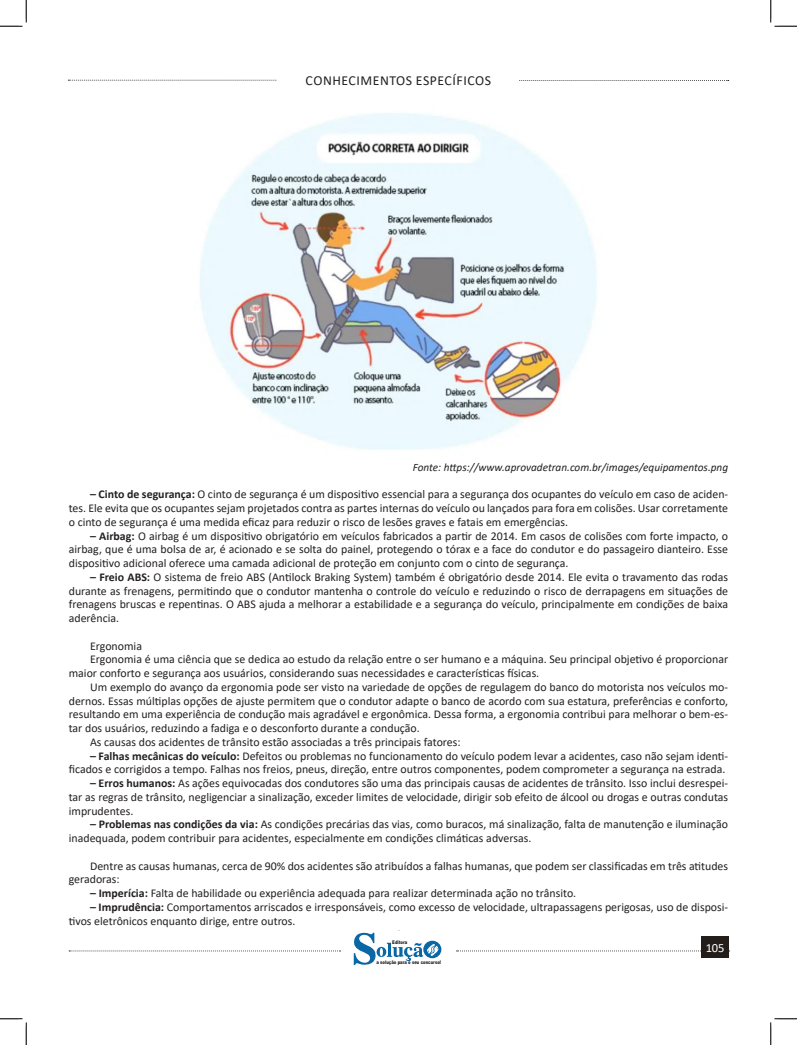
<style>
.page{position:relative;width:797px;height:1045px;background:#fff}
.page>*{position:absolute;margin:0;border:0;box-sizing:border-box;transform-origin:0 0}
.t1{font:13.75px "Calibri";letter-spacing:.04em;color:#231f20}
.t2{font:12.5px "Calibri";color:#fff}
.ACERVO{font:11.88px/13.8px "Calibri";color:#231f20;text-align:justify}
.FONT_REF{font:italic 11.25px "Calibri";color:#231f20}
.t3{font:900 5px "Arial";color:#231f20;scale:.76 1}
.s1{font-weight:700}
</style>
<div class="page">
<svg style="left:69px;top:950px;width:271px;height:1px"></svg>
<svg style="left:68px;top:80px;width:209px;height:1px"></svg>
<svg style="left:519px;top:80px;width:209px;height:1px"></svg>
<svg style="left:456px;top:950px;width:245px;height:1px"></svg>
<div style="left:701px;top:936px;width:28px;height:22px;background:#241e1b"></div>
<svg style="left:354px;top:930px;width:87px;height:35px"></svg>
<img style="left:200px;top:113px;width:397px;height:337px">
<svg style="left:0;top:0;width:27px;height:27px"></svg>
<svg style="left:0;top:1018px;width:27px;height:27px"></svg>
<svg style="left:770px;top:0;width:27px;height:27px"></svg>
<svg style="left:770px;top:1018px;width:27px;height:27px"></svg>
<p class="t1" style="left:305px;top:71px;width:187px">CONHECIMENTOS ESPECÍFICOS</p>
<p class="FONT_REF" style="left:413px;top:459px;width:317px">Fonte: https://www.aprovadetran.com.br/images/equipamentos.png</p>
<p class="ACERVO" style="left:69px;top:487px;width:661px;text-indent:21px"><span class="s1">– Cinto de segurança:</span> O cinto de segurança é um dispositivo essencial para a segurança dos ocupantes do veículo em caso de aciden&shy;tes. Ele evita que os ocupantes sejam projetados contra as partes internas do veículo ou lançados para fora em colisões. Usar corretamente o cinto de segurança é uma medida eficaz para reduzir o risco de lesões graves e fatais em emergências.</p>
<p class="ACERVO" style="left:69px;top:528px;width:661px;text-indent:21px"><span class="s1">– Airbag:</span> O airbag é um dispositivo obrigatório em veículos fabricados a partir de 2014. Em casos de colisões com forte impacto, o airbag, que é uma bolsa de ar, é acionado e se solta do painel, protegendo o tórax e a face do condutor e do passageiro dianteiro. Esse dispositivo adicional oferece uma camada adicional de proteção em conjunto com o cinto de segurança.</p>
<p class="ACERVO" style="left:69px;top:569px;width:661px;text-indent:21px"><span class="s1">– Freio ABS:</span> O sistema de freio ABS (Antilock Braking System) também é obrigatório desde 2014. Ele evita o travamento das rodas durante as frenagens, permitindo que o condutor mantenha o controle do veículo e reduzindo o risco de derrapagens em situações de frenagens bruscas e repentinas. O ABS ajuda a melhorar a estabilidade e a segurança do veículo, principalmente em condições de baixa aderência.</p>
<p class="ACERVO" style="left:90px;top:638px;width:53px">Ergonomia</p>
<p class="ACERVO" style="left:69px;top:652px;width:661px;text-indent:21px">Ergonomia é uma ciência que se dedica ao estudo da relação entre o ser humano e a máquina. Seu principal objetivo é proporcionar maior conforto e segurança aos usuários, considerando suas necessidades e características físicas.</p>
<p class="ACERVO" style="left:69px;top:679px;width:661px;text-indent:21px">Um exemplo do avanço da ergonomia pode ser visto na variedade de opções de regulagem do banco do motorista nos veículos mo&shy;dernos. Essas múltiplas opções de ajuste permitem que o condutor adapte o banco de acordo com sua estatura, preferências e conforto, resultando em uma experiência de condução mais agradável e ergonômica. Dessa forma, a ergonomia contribui para melhorar o bem-es&shy;tar dos usuários, reduzindo a fadiga e o desconforto durante a condução.</p>
<p class="ACERVO" style="left:90px;top:734px;width:372px">As causas dos acidentes de trânsito estão associadas a três principais fatores:</p>
<p class="ACERVO" style="left:69px;top:748px;width:661px;text-align:right"><span class="s1">– Falhas mecânicas do veículo:</span> Defeitos ou problemas no funcionamento do veículo podem levar a acidentes, caso não sejam identi&shy;ficados e corrigidos a tempo. Falhas nos freios, pneus, direção, entre outros componentes, podem comprometer a segurança na estrada.</p>
<p class="ACERVO" style="left:69px;top:776px;width:661px;text-indent:21px"><span class="s1">– Erros humanos:</span> As ações equivocadas dos condutores são uma das principais causas de acidentes de trânsito. Isso inclui desrespei&shy;tar as regras de trânsito, negligenciar a sinalização, exceder limites de velocidade, dirigir sob efeito de álcool ou drogas e outras condutas imprudentes.</p>
<p class="ACERVO" style="left:69px;top:817px;width:661px;text-indent:21px"><span class="s1">– Problemas nas condições da via:</span> As condições precárias das vias, como buracos, má sinalização, falta de manutenção e iluminação inadequada, podem contribuir para acidentes, especialmente em condições climáticas adversas.</p>
<p class="ACERVO" style="left:69px;top:858px;width:661px;text-indent:21px">Dentre as causas humanas, cerca de 90% dos acidentes são atribuídos a falhas humanas, que podem ser classificadas em três atitudes geradoras:</p>
<p class="ACERVO" style="left:90px;top:886px;width:487px"><span class="s1">– Imperícia:</span> Falta de habilidade ou experiência adequada para realizar determinada ação no trânsito.</p>
<p class="ACERVO" style="left:69px;top:899px;width:661px;text-indent:21px"><span class="s1">– Imprudência:</span> Comportamentos arriscados e irresponsáveis, como excesso de velocidade, ultrapassagens perigosas, uso de disposi&shy;tivos eletrônicos enquanto dirige, entre outros.</p>
<p class="t3" style="left:392px;top:939px;width:21px">Editora</p>
<p class="t3" style="left:376px;top:959px;width:86px">a solução para o seu concurso!</p>
<p class="t2" style="left:706px;top:939px;width:20px">105</p>
</div>
